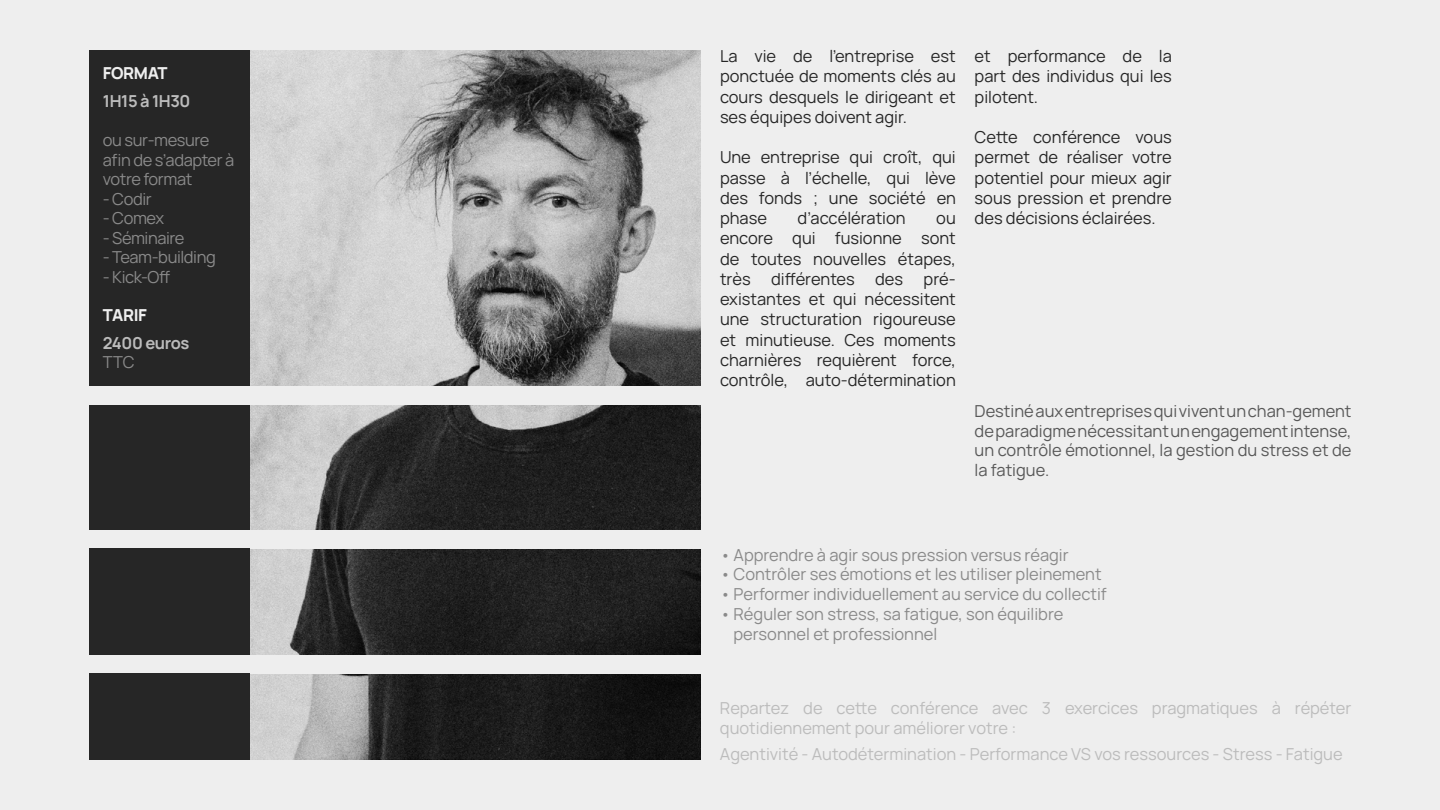
<style>
.page{position:relative;width:1440px;height:810px;background:#eee}
.page>*{position:absolute;margin:0;border:0;box-sizing:border-box;transform-origin:0 0}
.t1{font:16.5px/20.2px "Manrope";color:#262626;text-align:justify}
.t2{font:16.5px/19.8px "Manrope";color:#8a8a8a}
.t3{font:16.5px/19.8px "Manrope";color:#bcbcbc}
.t4{font:16.5px/19.8px "Manrope";color:#585858;text-align:justify}
.t5{font:16.5px/19.5px "Manrope";letter-spacing:-.025em;color:#8a8a8a}
.t6{font:700 16.5px "Manrope";letter-spacing:-.025em;color:#bcbcbc}
.t7{font:800 16.5px "Manrope";letter-spacing:-.025em;color:#eee}
</style>
<div class="page">
<img style="left:250px;top:50px;width:451px;height:710px">
<div style="left:70px;top:386px;width:650px;height:19px;background:#eee"></div>
<div style="left:70px;top:530px;width:650px;height:19px;background:#eee"></div>
<div style="left:70px;top:655px;width:650px;height:19px;background:#eee"></div>
<div style="left:89px;top:674px;width:161px;height:86px;background:#262626"></div>
<div style="left:89px;top:50px;width:161px;height:336px;background:#262626"></div>
<div style="left:89px;top:405px;width:161px;height:125px;background:#262626"></div>
<div style="left:89px;top:549px;width:161px;height:106px;background:#262626"></div>
<p class="t7" style="left:103px;top:59px;width:66px">FORMAT</p>
<p class="t6" style="left:103px;top:87px;width:89px">1H15 à 1H30</p>
<p class="t5" style="left:103px;top:129px;width:133px">ou sur-mesure afin de s’adapter à votre format</p>
<p class="t2" style="left:103px;top:188px;width:50px">- Codir</p>
<p class="t2" style="left:103px;top:207px;width:63px">- Comex</p>
<p class="t5" style="left:103px;top:227px;width:83px">- Séminaire</p>
<p class="t5" style="left:103px;top:246px;width:114px">- Team-building</p>
<p class="t2" style="left:103px;top:266px;width:69px">- Kick-Off</p>
<p class="t7" style="left:103px;top:301px;width:46px">TARIF</p>
<p class="t6" style="left:103px;top:329px;width:88px">2400 euros</p>
<p class="t2" style="left:103px;top:351px;width:33px">TTC</p>
<p class="t1" style="left:720px;top:45px;width:237px">La vie de l’entreprise est ponctuée de moments clés au cours desquels le dirigeant et ses équipes doivent agir.</p>
<p class="t1" style="left:720px;top:146px;width:237px">Une entreprise qui croît, qui passe à l’échelle, qui lève des fonds ; une société en phase</p>
<p class="t1" style="left:798px;top:207px;width:110px">d’accélération</p>
<p class="t1" style="left:720px;top:207px;width:237px;text-indent:216px">ou encore qui fusionne sont de toutes nouvelles étapes, très différentes des pré&shy;existantes et qui nécessitent une structuration rigoureuse et minutieuse. Ces moments charnières requièrent force, contrôle, auto-détermination</p>
<p class="t1" style="left:975px;top:45px;width:199px">et performance de la part des individus qui les pilotent.</p>
<p class="t1" style="left:975px;top:126px;width:199px">Cette conférence vous permet de réaliser votre potentiel pour mieux agir sous pression et prendre des décisions éclairées.</p>
<p class="t4" style="left:975px;top:400px;width:378px">Destiné aux entreprises qui vivent un chan-gement de paradigme nécessitant un engagement intense, un contrôle émotionnel, la gestion du stress et de la fatigue.</p>
<p class="t2" style="left:720px;top:544px;width:350px">• Apprendre à agir sous pression versus réagir</p>
<p class="t2" style="left:720px;top:563px;width:383px">• Contrôler ses émotions et les utiliser pleinement</p>
<p class="t2" style="left:720px;top:583px;width:388px">• Performer individuellement au service du collectif</p>
<p class="t2" style="left:734px;top:603px;width:331px;text-indent:-13px">• Réguler son stress, sa fatigue, son équilibre personnel et professionnel</p>
<p class="t3" style="left:720px;top:697px;width:633px">Repartez de cette conférence avec 3 exercices pragmatiques à répéter quotidiennement pour améliorer votre :</p>
<p class="t3" style="left:720px;top:743px;width:624px">Agentivité - Autodétermination - Performance VS vos ressources - Stress - Fatigue</p>
</div>
